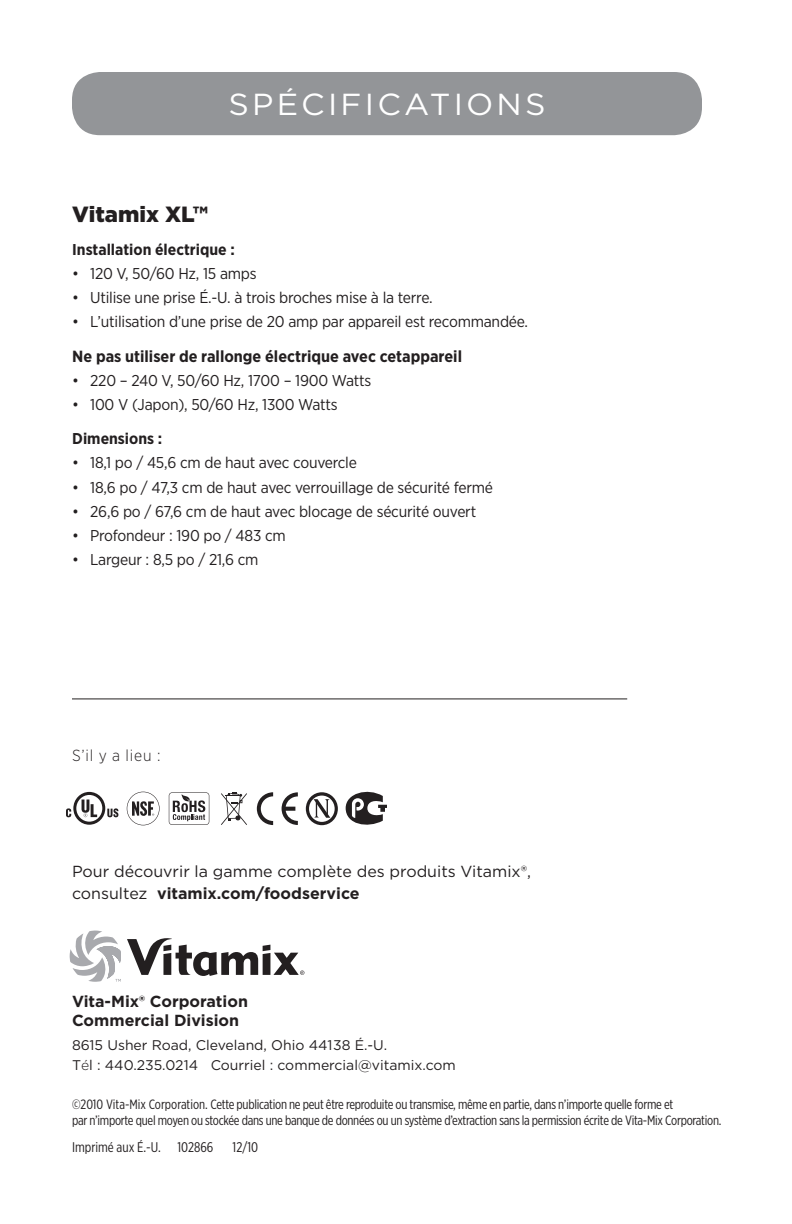
<style>
.page{position:relative;width:792px;height:1224px;background:#fff}
.page>*{position:absolute;margin:0;border:0;box-sizing:border-box;transform-origin:0 0}
.French_Header_copy{font:30.4px "Gotham";letter-spacing:.1em;color:#fff;scale:1.05 1}
.French_Subhead_copy{font:900 22px "Gotham";color:#231f20}
.French_Paragraph_cop{font:700 16.2px "Gotham Narrow";color:#231f20}
.t1{font:16px/22px "Gotham";color:#231f20}
.t2{font:700 16px "Gotham";color:#231f20}
.t3{font:300 16px "Gotham Narrow";letter-spacing:.05em;color:#231f20}
.t4{font:15.6px "Gotham Narrow";letter-spacing:-.015em;color:#231f20}
.French_Paragraph_cop-2{font:700 15.6px "Gotham Narrow";color:#231f20}
.t5{font:14px "Gotham";color:#231f20}
.t6{font:14px "Gotham X Narrow";color:#231f20}
.t7{font:13.6px "Gotham X Narrow";letter-spacing:-.02em;color:#231f20}
.s1{font-weight:700}
.s2{font-weight:300}
</style>
<div class="page">
<div style="left:72px;top:72px;width:630px;height:63px;background:#939598;border-radius:28px"></div>
<hr style="left:72px;top:699px;width:555px;height:1px;background:#231f20">
<svg style="left:70px;top:931px;width:51px;height:51px"></svg>
<svg style="left:127px;top:938px;width:177px;height:38px"></svg>
<svg style="left:257px;top:792px;width:16px;height:33px"></svg>
<svg style="left:282px;top:792px;width:16px;height:33px"></svg>
<svg style="left:306px;top:792px;width:32px;height:33px"></svg>
<svg style="left:127px;top:792px;width:33px;height:33px"></svg>
<svg style="left:66px;top:792px;width:53px;height:33px"></svg>
<svg style="left:169px;top:792px;width:40px;height:33px"></svg>
<svg style="left:221px;top:792px;width:26px;height:33px"></svg>
<svg style="left:346px;top:791px;width:41px;height:34px"></svg>
<p class="French_Header_copy" style="left:228px;top:85px;width:304px">SPÉCIFICATIONS</p>
<p class="French_Subhead_copy" style="left:72px;top:199px;width:137px">Vitamix XL™</p>
<p class="French_Paragraph_cop-2" style="left:72px;top:239px;width:164px">Installation électrique :</p>
<p class="t4" style="left:72px;top:264px;width:186px">• 120 V, 50/60 Hz, 15 amps</p>
<p class="t4" style="left:72px;top:288px;width:362px">• Utilise une prise É.-U. à trois broches mise à la terre.</p>
<p class="t4" style="left:72px;top:312px;width:457px">• L’utilisation d’une prise de 20 amp par appareil est recommandée.</p>
<p class="French_Paragraph_cop" style="left:72px;top:345px;width:391px">Ne pas utiliser de rallonge électrique avec cetappareil</p>
<p class="t4" style="left:72px;top:371px;width:301px">• 220 – 240 V, 50/60 Hz, 1700 – 1900 Watts</p>
<p class="t4" style="left:72px;top:395px;width:267px">• 100 V (Japon), 50/60 Hz, 1300 Watts</p>
<p class="French_Paragraph_cop-2" style="left:72px;top:429px;width:92px">Dimensions :</p>
<p class="t4" style="left:72px;top:453px;width:286px">• 18,1 po / 45,6 cm de haut avec couvercle</p>
<p class="t4" style="left:72px;top:477px;width:422px">• 18,6 po / 47,3 cm de haut avec verrouillage de sécurité fermé</p>
<p class="t4" style="left:72px;top:502px;width:405px">• 26,6 po / 67,6 cm de haut avec blocage de sécurité ouvert</p>
<p class="t4" style="left:72px;top:526px;width:215px">• Profondeur : 190 po / 483 cm</p>
<p class="t4" style="left:72px;top:550px;width:188px">• Largeur : 8,5 po / 21,6 cm</p>
<p class="t3" style="left:72px;top:746px;width:90px">S’il y a lieu :</p>
<p class="t1" style="left:72px;top:860px;width:461px">Pour découvrir la gamme complète des produits Vitamix®, consultez <span class="s1">vitamix.com/foodservice</span></p>
<p class="t2" style="left:72px;top:991px;width:178px">Vita-Mix® Corporation</p>
<p class="t2" style="left:72px;top:1010px;width:169px">Commercial Division</p>
<p class="t5" style="left:72px;top:1036px;width:317px">8615 Usher Road, Cleveland, Ohio 44138 É.-U.</p>
<p class="t5" style="left:72px;top:1056px;width:385px">T<span class="s2">é</span>l : 440.235.0214 Courriel : commercial@vitamix.com</p>
<p class="t7" style="left:72px;top:1096px;width:603px">©2010 Vita-Mix Corporation. Cette publication ne peut être reproduite ou transmise, même en partie, dans n’importe quelle forme et</p>
<p class="t7" style="left:72px;top:1112px;width:651px">par n’importe quel moyen ou stockée dans une banque de données ou un système d’extraction sans la permission écrite de Vita-Mix Corporation.</p>
<p class="t6" style="left:72px;top:1138px;width:143px">Imprimé aux É.-U. 102866</p>
<p class="t6" style="left:233px;top:1138px;width:27px">12/10</p>
</div>
